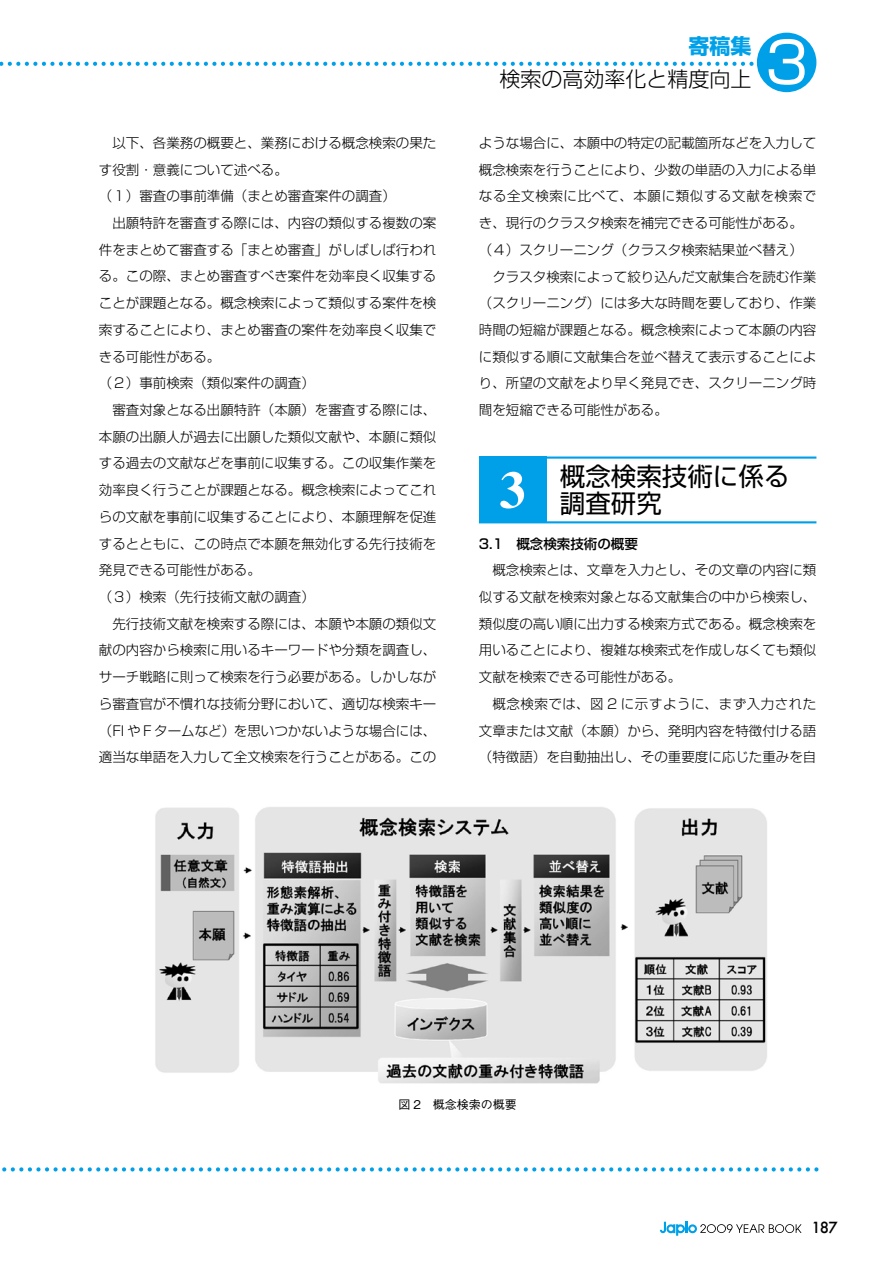
<style>
.page{position:relative;width:893px;height:1263px;background:#fff}
.page>*{position:absolute;margin:0;border:0;box-sizing:border-box;transform-origin:0 0}
.t1{font:57px "Shin Go Pro";color:#fff}
.t2{font:25.5px/26.7px "Shin Go Pro";color:#000}
.t3{font:300 21px "Shin Go Pro";color:#000}
.t4{font:700 21px "Shin Go Pro";color:#00a0e9}
.t5{font:500 15px "Futura";color:#000}
.t6{font:300 13.5px/26.7px "Shin Go Pro";color:#000}
.t7{font:300 13.5px "Shin Go Pro";letter-spacing:.045em;color:#000}
.t8{font:500 13.5px "Shin Go Pro";color:#000}
.t9{font:500 12px "Gothic BBB Pro";color:#000}
.s1{font-family:"Times";font-weight:700;font-size:52.5px;color:#fff}
</style>
<div class="page">
<svg style="left:0;top:62px;width:757px;height:4px"></svg>
<svg style="left:2px;top:1167px;width:815px;height:4px"></svg>
<svg style="left:660px;top:1222px;width:141px;height:14px"></svg>
<div style="left:757px;top:33px;width:59px;height:59px;background:#00a0e9;border-radius:50%"></div>
<div style="left:479px;top:456px;width:67px;height:67px;background:#00a0e9"></div>
<hr style="left:479px;top:456px;width:337px;height:3px;background:#00a0e9">
<hr style="left:479px;top:521px;width:337px;height:2px;background:#00a0e9">
<img style="left:155px;top:807px;width:612px;height:277px">
<p class="t6" style="left:99px;top:128px;width:339px;text-indent:14px">以下、各業務の概要と、業務における概念検索の果たす役割・意義について述べる。<br>（１）審査の事前準備（まとめ審査案件の調査）</p>
<p class="t6" style="left:99px;top:208px;width:339px;text-indent:14px">出願特許を審査する際には、内容の類似する複数の案件をまとめて審査する「まとめ審査」がしばしば行われる。この際、まとめ審査すべき案件を効率良く収集することが課題となる。概念検索によって類似する案件を検索することにより、まとめ審査の案件を効率良く収集できる可能性がある。<br>（２）事前検索（類似案件の調査）</p>
<p class="t6" style="left:99px;top:395px;width:339px;text-indent:14px">審査対象となる出願特許（本願）を審査する際には、本願の出願人が過去に出願した類似文献や、本願に類似する過去の文献などを事前に収集する。この収集作業を効率良く行うことが課題となる。概念検索によってこれらの文献を事前に収集することにより、本願理解を促進するとともに、この時点で本願を無効化する先行技術を発見できる可能性がある。<br>（３）検索（先行技術文献の調査）</p>
<p class="t6" style="left:99px;top:608px;width:339px;text-align:justify;text-indent:14px">先行技術文献を検索する際には、本願や本願の類似文献の内容から検索に用いるキーワードや分類を調査し、サーチ戦略に則って検索を行う必要がある。しかしながら審査官が不慣れな技術分野において、適切な検索キー（FI や F タームなど）を思いつかないような場合には、適当な単語を入力して全文検索を行うことがある。この</p>
<h3 class="t4" style="left:688px;top:30px;width:64px">寄稿集</h3>
<h3 class="t3" style="left:499px;top:61px;width:253px">検索の高効率化と精度向上</h3>
<h1 class="t1" style="left:765px;top:16px;width:45px">3</h1>
<p class="t6" style="left:479px;top:128px;width:339px">ような場合に、本願中の特定の記載箇所などを入力して</p>
<p class="t6" style="left:479px;top:155px;width:339px">概念検索を行うことにより、少数の単語の入力による単</p>
<p class="t7" style="left:479px;top:185px;width:339px">なる全文検索に比べて、本願に類似する文献を検索で</p>
<p class="t6" style="left:479px;top:208px;width:325px">き、現行のクラスタ検索を補完できる可能性がある。</p>
<p class="t6" style="left:479px;top:235px;width:325px">（４）スクリーニング（クラスタ検索結果並べ替え）</p>
<p class="t6" style="left:492px;top:261px;width:326px">クラスタ検索によって絞り込んだ文献集合を読む作業</p>
<p class="t6" style="left:479px;top:288px;width:339px">（スクリーニング）には多大な時間を要しており、作業</p>
<p class="t6" style="left:479px;top:315px;width:339px">時間の短縮が課題となる。概念検索によって本願の内容</p>
<p class="t6" style="left:479px;top:342px;width:339px">に類似する順に文献集合を並べ替えて表示することによ</p>
<p class="t6" style="left:479px;top:368px;width:339px">り、所望の文献をより早く発見でき、スクリーニング時</p>
<p class="t6" style="left:479px;top:395px;width:190px">間を短縮できる可能性がある。</p>
<h2 class="t2" style="left:560px;top:460px;width:231px;text-indent:-60px"><span class="s1">3</span> 概念検索技術に係る調査研究</h2>
<p class="t8" style="left:479px;top:532px;width:160px">3.1　概念検索技術の概要</p>
<p class="t6" style="left:479px;top:555px;width:339px;text-align:justify;text-indent:14px">概念検索とは、文章を入力とし、その文章の内容に類似する文献を検索対象となる文献集合の中から検索し、類似度の高い順に出力する検索方式である。概念検索を用いることにより、複雑な検索式を作成しなくても類似文献を検索できる可能性がある。</p>
<p class="t6" style="left:479px;top:689px;width:339px;text-align:justify;text-indent:14px">概念検索では、図 2 に示すように、まず入力された文章または文献（本願）から、発明内容を特徴付ける語（特徴語）を自動抽出し、その重要度に応じた重みを自</p>
<p class="t9" style="left:398px;top:1094px;width:120px">図 2　概念検索の概要</p>
<p class="t5" style="left:812px;top:1217px;width:28px">187</p>
</div>
